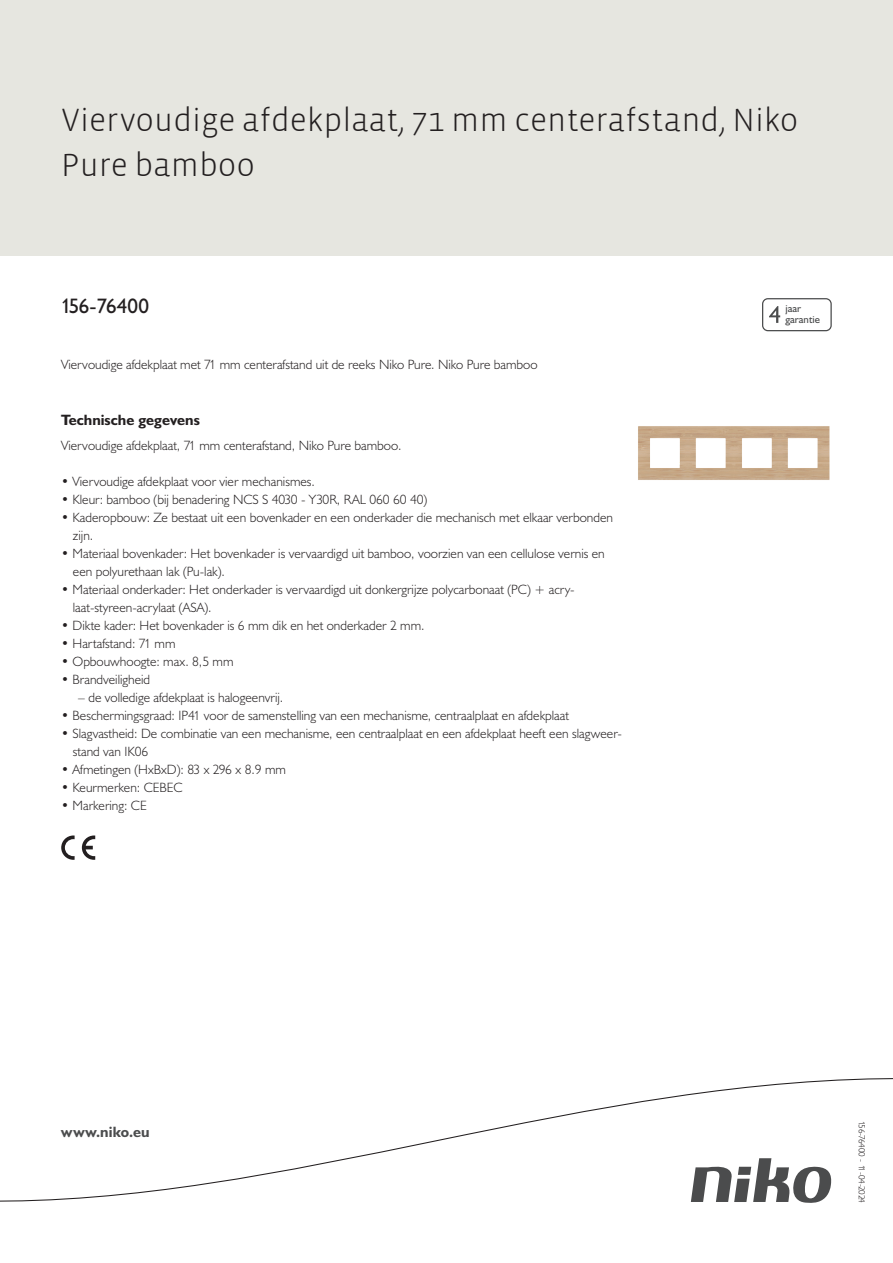
<style>
.page{position:relative;width:893px;height:1263px;background:#fff}
.page>*{position:absolute;margin:0;border:0;box-sizing:border-box;transform-origin:0 0}
.Title_datasheets{font:300 33px/45px "Vista Sans";color:#231f20}
.Article_number{font:21px "Humanist 521 BT";letter-spacing:-.015em;color:#231f20}
.Titles_parts{font:700 15px "Humanist 521 BT";color:#231f20}
.titel_afbeelding{font:700 15px "Humanist 521 BT";letter-spacing:.005em;color:#4b4c4d}
.USP_Bullets{font:300 13.5px/18px "Humanist 521 BT";color:#231f20}
.Platte_tekst_CAB{font:300 13.5px "Humanist 521 BT";color:#231f20}
.USP_Bullets_level_2{font:300 13.5px "Humanist 521 BT";color:#231f20}
.t1{font:10.8px/10.8px "Humanist 521 BT";color:#4b4c4d}
.Revision{font:300 9px "Humanist 521 BT";letter-spacing:-.03em;color:#231f20}
</style>
<div class="page">
<div style="left:0;top:0;width:893px;height:255px;background:#e6e6e0"></div>
<svg style="left:82px;top:835px;width:13px;height:25px"></svg>
<svg style="left:61px;top:835px;width:14px;height:25px"></svg>
<svg style="left:762px;top:298px;width:70px;height:33px"></svg>
<svg style="left:0;top:1078px;width:893px;height:125px"></svg>
<img style="left:638px;top:426px;width:192px;height:54px">
<p class="Title_datasheets" style="left:61px;top:98px;width:739px">Viervoudige afdekplaat, 71 mm centerafstand, Niko<br>Pure bamboo</p>
<p class="Article_number" style="left:61px;top:293px;width:89px">156-76400</p>
<p class="t1" style="left:785px;top:303px;width:36px">jaar garantie</p>
<p class="Platte_tekst_CAB" style="left:61px;top:356px;width:478px">Viervoudige afdekplaat met 71 mm centerafstand uit de reeks Niko Pure. Niko Pure bamboo</p>
<p class="Titles_parts" style="left:61px;top:411px;width:140px">Technische gegevens</p>
<p class="Platte_tekst_CAB" style="left:61px;top:437px;width:342px">Viervoudige afdekplaat, 71 mm centerafstand, Niko Pure bamboo.</p>
<p class="USP_Bullets" style="left:61px;top:472px;width:255px">• Viervoudige afdekplaat voor vier mechanismes.</p>
<p class="USP_Bullets" style="left:61px;top:490px;width:368px">• Kleur: bamboo (bij benadering NCS S 4030 - Y30R, RAL 060 60 40)</p>
<p class="USP_Bullets" style="left:73px;top:508px;width:542px;text-indent:-12px">• Kaderopbouw: Ze bestaat uit een bovenkader en een onderkader die mechanisch met elkaar verbonden zijn.</p>
<p class="USP_Bullets" style="left:73px;top:544px;width:533px;text-indent:-12px">• Materiaal bovenkader: Het bovenkader is vervaardigd uit bamboo, voorzien van een cellulose vernis en een polyurethaan lak (Pu-lak).</p>
<p class="USP_Bullets" style="left:73px;top:580px;width:503px;text-indent:-12px">• Materiaal onderkader: Het onderkader is vervaardigd uit donkergrijze polycarbonaat (PC) + acry&shy;laat-styreen-acrylaat (ASA).</p>
<p class="USP_Bullets" style="left:61px;top:616px;width:365px">• Dikte kader: Het bovenkader is 6 mm dik en het onderkader 2 mm.</p>
<p class="USP_Bullets" style="left:61px;top:634px;width:116px">• Hartafstand: 71 mm</p>
<p class="USP_Bullets" style="left:61px;top:652px;width:174px">• Opbouwhoogte: max. 8,5 mm</p>
<p class="USP_Bullets" style="left:61px;top:670px;width:91px">• Brandveiligheid</p>
<p class="USP_Bullets_level_2" style="left:78px;top:689px;width:207px">– de volledige afdekplaat is halogeenvrij.</p>
<p class="USP_Bullets" style="left:61px;top:706px;width:509px">• Beschermingsgraad: IP41 voor de samenstelling van een mechanisme, centraalplaat en afdekplaat</p>
<p class="USP_Bullets" style="left:73px;top:724px;width:550px;text-indent:-12px">• Slagvastheid: De combinatie van een mechanisme, een centraalplaat en een afdekplaat heeft een slagweer&shy;stand van IK06</p>
<p class="USP_Bullets" style="left:61px;top:760px;width:226px">• Afmetingen (HxBxD): 83 x 296 x 8.9 mm</p>
<p class="USP_Bullets" style="left:61px;top:778px;width:123px">• Keurmerken: CEBEC</p>
<p class="USP_Bullets" style="left:61px;top:796px;width:87px">• Markering: CE</p>
<p class="titel_afbeelding" style="left:61px;top:1122px;width:90px">www.niko.eu</p>
<p class="Revision" style="left:868px;top:1121px;width:83px;rotate:90deg">156-76400 - 11-04-2024</p>
</div>
